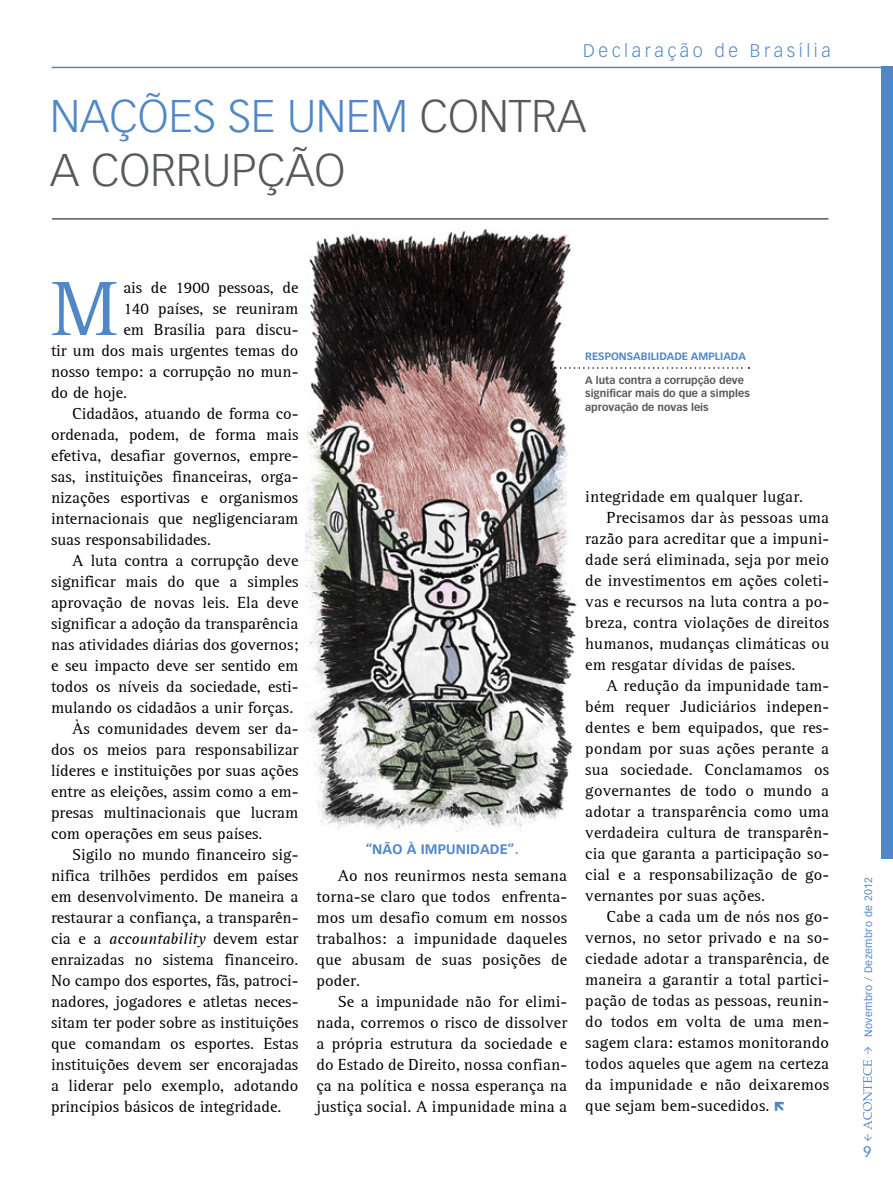
<style>
.page{position:relative;width:893px;height:1191px;background:#fff}
.page>*{position:absolute;margin:0;border:0;box-sizing:border-box;transform-origin:0 0}
.t1{font:79.5px "AT Rotis Serif";color:#5087c7}
.t2{font:300 45px/54px "Vectora LT";color:#58595b}
.t3{font:300 18px "Vectora LT";letter-spacing:.2em;color:#5087c7}
.t4{font:16.5px/21px "AT Rotis Serif";color:#000;text-align:justify}
.t5{font:15px "Vectora LT";color:#5087c7}
.t6{font:700 13.5px "Vectora LT";letter-spacing:.01em;color:#5087c7}
.t7{font:700 10.5px/13.5px "Vectora LT";color:#58595b}
.t8{font:700 10.5px "Vectora LT";color:#5087c7}
.t9{font:10.5px "Vectora LT";letter-spacing:.04em;color:#5087c7}
.s1{color:#5087c7}
.s2{font-style:italic}
</style>
<div class="page">
<img style="left:305px;top:229px;width:272px;height:603px">
<hr style="left:52px;top:67px;width:841px;height:1px;background:#5087c7">
<div style="left:882px;top:67px;width:11px;height:792px;background:#5087c7"></div>
<svg style="left:774px;top:1101px;width:10px;height:10px"></svg>
<hr style="left:52px;top:218px;width:776px;height:2px;background:#58595b">
<svg style="left:524px;top:367px;width:225px;height:2px"></svg>
<svg style="left:863px;top:1060px;width:9px;height:81px"></svg>
<svg style="left:864px;top:1047px;width:8px;height:7px"></svg>
<p class="t3" style="left:583px;top:40px;width:249px">D ECLARAÇÃO DE B RASÍLIA</p>
<h2 class="t2" style="left:50px;top:90px;width:532px"><span class="s1">NAÇÕES SE UNEM</span> CONTRA<br>A CORRUPÇÃO</h2>
<h1 class="t1" style="left:51px;top:263px;width:68px">M</h1>
<p class="t4" style="left:123px;top:277px;width:177px">ais de 1900 pessoas, de</p>
<p class="t4" style="left:123px;top:298px;width:177px">140 países, se reuniram</p>
<p class="t4" style="left:123px;top:319px;width:177px">em Brasília para discu-</p>
<p class="t4" style="left:51px;top:340px;width:249px">tir um dos mais urgentes temas do</p>
<p class="t4" style="left:51px;top:361px;width:249px">nosso tempo: a corrupção no mun-</p>
<p class="t4" style="left:51px;top:382px;width:78px">do de hoje.</p>
<p class="t4" style="left:72px;top:403px;width:228px">Cidadãos, atuando de forma co-</p>
<p class="t4" style="left:51px;top:424px;width:249px">ordenada, podem, de forma mais</p>
<p class="t4" style="left:51px;top:445px;width:249px">efetiva, desafiar governos, empre-</p>
<p class="t4" style="left:51px;top:466px;width:249px">sas, instituições financeiras, orga-</p>
<p class="t4" style="left:51px;top:487px;width:249px">nizações esportivas e organismos</p>
<p class="t4" style="left:51px;top:508px;width:249px">internacionais que negligenciaram</p>
<p class="t4" style="left:51px;top:529px;width:161px">suas responsabilidades.</p>
<p class="t4" style="left:72px;top:550px;width:228px">A luta contra a corrupção deve</p>
<p class="t4" style="left:51px;top:571px;width:249px">significar mais do que a simples</p>
<p class="t4" style="left:51px;top:592px;width:249px">aprovação de novas leis. Ela deve</p>
<p class="t4" style="left:51px;top:613px;width:249px">significar a adoção da transparência</p>
<p class="t4" style="left:51px;top:634px;width:249px">nas atividades diárias dos governos;</p>
<p class="t4" style="left:51px;top:655px;width:249px">e seu impacto deve ser sentido em</p>
<p class="t4" style="left:51px;top:676px;width:249px">todos os níveis da sociedade, esti-</p>
<p class="t4" style="left:51px;top:697px;width:244px">mulando os cidadãos a unir forças.</p>
<p class="t4" style="left:72px;top:718px;width:228px">Às comunidades devem ser da-</p>
<p class="t4" style="left:51px;top:740px;width:249px">dos os meios para responsabilizar</p>
<p class="t4" style="left:51px;top:761px;width:249px">líderes e instituições por suas ações</p>
<p class="t4" style="left:51px;top:782px;width:249px">entre as eleições, assim como a em-</p>
<p class="t4" style="left:51px;top:803px;width:249px">presas multinacionais que lucram</p>
<p class="t4" style="left:51px;top:824px;width:213px">com operações em seus países.</p>
<p class="t4" style="left:72px;top:845px;width:228px">Sigilo no mundo financeiro sig-</p>
<p class="t4" style="left:51px;top:866px;width:249px">nifica trilhões perdidos em países</p>
<p class="t4" style="left:51px;top:887px;width:249px">em desenvolvimento. De maneira a</p>
<p class="t4" style="left:51px;top:908px;width:249px">restaurar a confiança, a transparên-</p>
<p class="t4" style="left:51px;top:929px;width:249px">cia e a <span class="s2">accountability</span> devem estar</p>
<p class="t4" style="left:51px;top:950px;width:249px">enraizadas no sistema financeiro.</p>
<p class="t4" style="left:51px;top:971px;width:249px">No campo dos esportes, fãs, patroci-</p>
<p class="t4" style="left:51px;top:992px;width:249px">nadores, jogadores e atletas neces-</p>
<p class="t4" style="left:51px;top:1013px;width:249px">sitam ter poder sobre as instituições</p>
<p class="t4" style="left:51px;top:1034px;width:249px">que comandam os esportes. Estas</p>
<p class="t4" style="left:51px;top:1055px;width:249px">instituições devem ser encorajadas</p>
<p class="t4" style="left:51px;top:1076px;width:249px">a liderar pelo exemplo, adotando</p>
<p class="t4" style="left:51px;top:1097px;width:232px">princípios básicos de integridade.</p>
<p class="t6" style="left:365px;top:841px;width:155px">“Não à impunidade”.</p>
<p class="t4" style="left:316px;top:866px;width:252px;text-indent:21px">Ao nos reunirmos nesta semana torna-se claro que todos enfrenta&shy;mos um desafio comum em nossos trabalhos: a impunidade daqueles que abusam de suas posições de poder.</p>
<p class="t4" style="left:316px;top:992px;width:252px;text-indent:21px">Se a impunidade não for elimi&shy;nada, corremos o risco de dissolver a própria estrutura da sociedade e do Estado de Direito, nossa confian&shy;ça na política e nossa esperança na justiça social. A impunidade mina a</p>
<p class="t8" style="left:585px;top:350px;width:162px">responsabilidade ampliada</p>
<p class="t7" style="left:585px;top:373px;width:166px">A luta contra a corrupção deve significar mais do que a simples aprovação de novas leis</p>
<p class="t4" style="left:585px;top:486px;width:219px">integridade em qualquer lugar.</p>
<p class="t4" style="left:606px;top:507px;width:224px">Precisamos dar às pessoas uma</p>
<p class="t4" style="left:585px;top:528px;width:245px">razão para acreditar que a impuni-</p>
<p class="t4" style="left:585px;top:549px;width:245px">dade será eliminada, seja por meio</p>
<p class="t4" style="left:585px;top:570px;width:245px">de investimentos em ações coleti-</p>
<p class="t4" style="left:585px;top:591px;width:245px">vas e recursos na luta contra a po-</p>
<p class="t4" style="left:585px;top:612px;width:245px">breza, contra violações de direitos</p>
<p class="t4" style="left:585px;top:633px;width:245px">humanos, mudanças climáticas ou</p>
<p class="t4" style="left:585px;top:654px;width:212px">em resgatar dívidas de países.</p>
<p class="t4" style="left:606px;top:675px;width:224px">A redução da impunidade tam-</p>
<p class="t4" style="left:585px;top:696px;width:245px">bém requer Judiciários indepen-</p>
<p class="t4" style="left:585px;top:717px;width:245px">dentes e bem equipados, que res-</p>
<p class="t4" style="left:585px;top:738px;width:245px">pondam por suas ações perante a</p>
<p class="t4" style="left:585px;top:759px;width:245px">sua sociedade. Conclamamos os</p>
<p class="t4" style="left:585px;top:780px;width:245px">governantes de todo o mundo a</p>
<p class="t4" style="left:585px;top:801px;width:245px">adotar a transparência como uma</p>
<p class="t4" style="left:585px;top:822px;width:245px">verdadeira cultura de transparên-</p>
<p class="t4" style="left:585px;top:843px;width:245px">cia que garanta a participação so-</p>
<p class="t4" style="left:585px;top:864px;width:245px">cial e a responsabilização de go-</p>
<p class="t4" style="left:585px;top:885px;width:181px">vernantes por suas ações.</p>
<p class="t4" style="left:606px;top:906px;width:224px">Cabe a cada um de nós nos go-</p>
<p class="t4" style="left:585px;top:927px;width:245px">vernos, no setor privado e na so-</p>
<p class="t4" style="left:585px;top:948px;width:245px">ciedade adotar a transparência, de</p>
<p class="t4" style="left:585px;top:969px;width:245px">maneira a garantir a total partici-</p>
<p class="t4" style="left:585px;top:990px;width:245px">pação de todas as pessoas, reunin-</p>
<p class="t4" style="left:585px;top:1011px;width:245px">do todos em volta de uma men-</p>
<p class="t4" style="left:585px;top:1032px;width:245px">sagem clara: estamos monitorando</p>
<p class="t4" style="left:585px;top:1053px;width:245px">todos aqueles que agem na certeza</p>
<p class="t4" style="left:585px;top:1074px;width:245px">da impunidade e não deixaremos</p>
<p class="t4" style="left:585px;top:1095px;width:186px">que sejam bem-sucedidos.</p>
<p class="t9" style="left:862px;top:1037px;width:162px;rotate:-90deg">Novembro / Dezembro de 2012</p>
<p class="t5" style="left:863px;top:1143px;width:10px">9</p>
</div>
